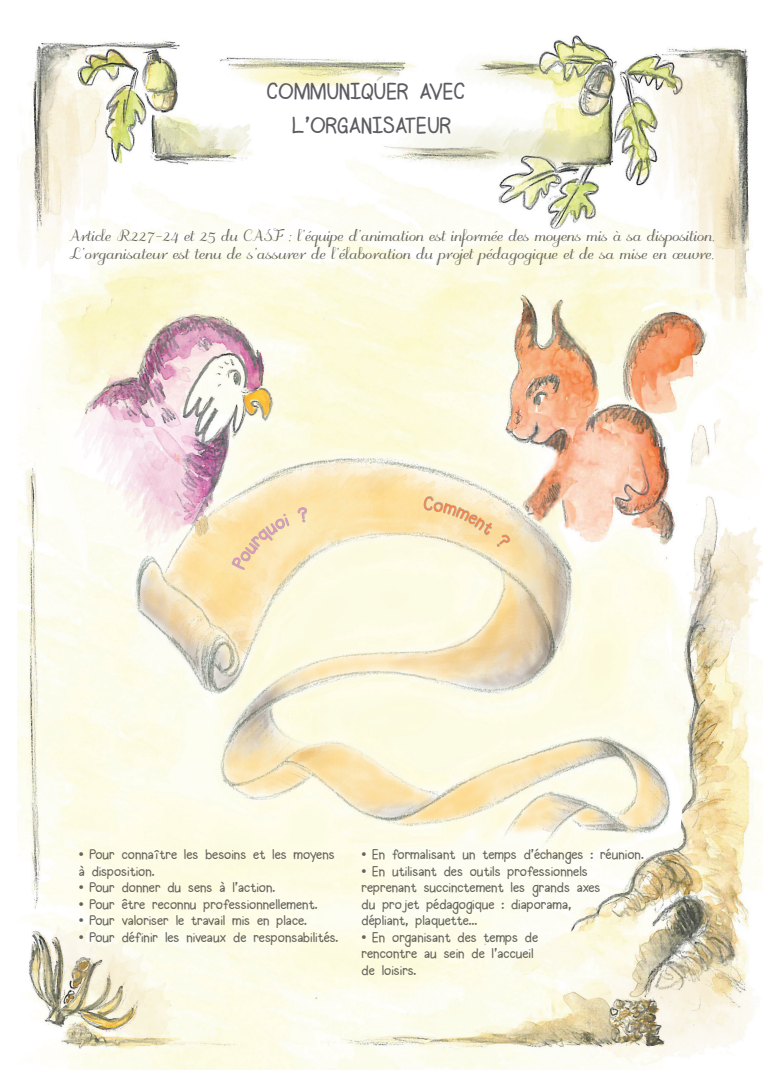
<style>
.page{position:relative;width:780px;height:1088px;background:#fff}
.page>*{position:absolute;margin:0;border:0;box-sizing:border-box;transform-origin:0 0}
.t1{font:22.5px/34.1px "Halogen";color:#5b5b61;text-align:center}
.t2{font:20px/17.5px "odstemplik";letter-spacing:-.005em;color:#65645c}
.t3{font:13.75px/16.5px "Halogen";color:#65645c}
</style>
<div class="page">
<img style="left:18px;top:35px;width:744px;height:1035px">
<svg style="left:231px;top:514px;width:58px;height:56px;background:#f4dda9"></svg>
<svg style="left:297px;top:507px;width:11px;height:16px"></svg>
<svg style="left:423px;top:491px;width:88px;height:58px;background:#f3e1b8"></svg>
<h1 class="t1" style="left:266px;top:75px;width:200px">COMMUNIQUER AVEC<br>L’ORGANISATEUR</h1>
<h2 class="t2" style="left:69px;top:229px;width:648px">Article R227-24 et 25 du CASF : l’équipe d’animation est informée des moyens mis à sa disposition.<br>L’organisateur est tenu de s’assurer de l’élaboration du projet pédagogique et de sa mise en œuvre.</h2>
<p class="t3" style="left:79px;top:847px;width:257px">• Pour connaître les besoins et les moyens à disposition.</p>
<p class="t3" style="left:79px;top:880px;width:198px">• Pour donner du sens à l’action.</p>
<p class="t3" style="left:79px;top:896px;width:240px">• Pour être reconnu professionnellement.</p>
<p class="t3" style="left:79px;top:913px;width:230px">• Pour valoriser le travail mis en place.</p>
<p class="t3" style="left:79px;top:929px;width:261px">• Pour définir les niveaux de responsabilités.</p>
<p class="t3" style="left:361px;top:847px;width:284px">• En formalisant un temps d’échanges : réunion.</p>
<p class="t3" style="left:361px;top:863px;width:240px">• En utilisant des outils professionnels reprenant succinctement les grands axes du projet pédagogique : diaporama, dépliant, plaquette…</p>
<p class="t3" style="left:361px;top:929px;width:178px">• En organisant des temps de rencontre au sein de l’accueil de loisirs.</p>
</div>
